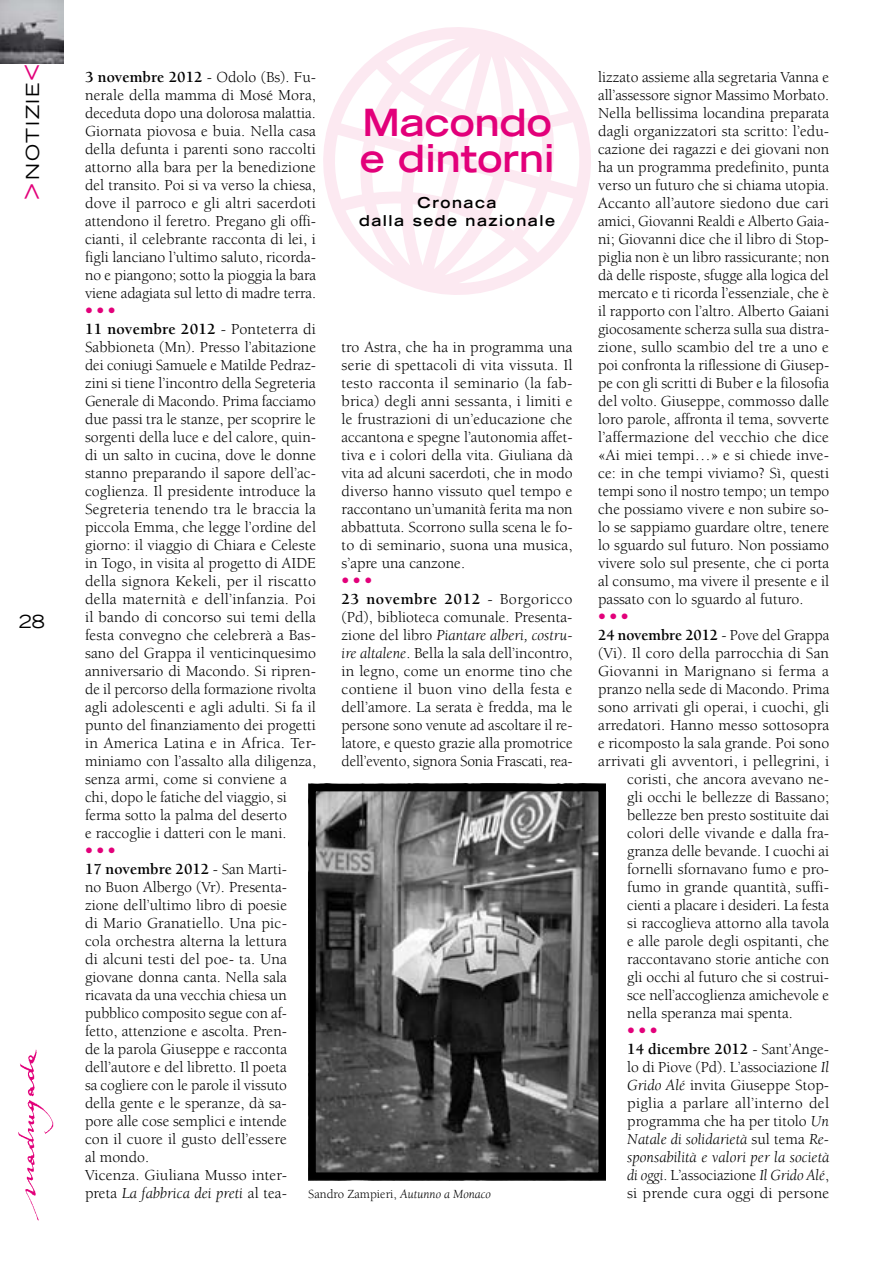
<style>
.page{position:relative;width:893px;height:1263px;background:#fff}
.page>*{position:absolute;margin:0;border:0;box-sizing:border-box;transform-origin:0 0}
.t1{font:700 expanded 37.5px/36px "Trade Gothic LH";color:#e2007a}
.t2{font:expanded 18px "Trade Gothic LH";color:#000}
.t3{font:15.75px/18px "Berkeley";color:#000;text-align:justify}
.t4{font:700 15.75px "Berkeley";letter-spacing:-.01em;color:#000}
.t5{font:15.75px "Trade Gothic Bold Cond Twenty";color:#e2007a}
.t6{font:700 expanded 15px/18px "Trade Gothic LH";letter-spacing:.1em;color:#000;text-align:center}
.t7{font:12.75px "Berkeley";color:#000}
.s1{font-size:28.5px;color:#e2007a}
.s2{font-weight:700}
.s3{font-style:italic}
.s4{font-weight:400}
</style>
<div class="page">
<img style="left:18px;top:1049px;width:36px;height:172px">
<img style="left:0;top:0;width:64px;height:64px">
<svg style="left:323px;top:27px;width:268px;height:268px"></svg>
<img style="left:308px;top:783px;width:298px;height:388px">
<div style="left:308px;top:784px;width:298px;height:396px;border:8px solid #000"></div>
<p class="t2" style="left:21px;top:200px;width:137px;rotate:-90deg"><span class="s1">&gt;</span>notizie<span class="s1">&lt;</span></p>
<p class="t3" style="left:85px;top:68px;width:233px"><span class="s2">3 novembre 2012</span> - Odolo (Bs). Fu&shy;nerale della mamma di Mosé Mora, deceduta dopo una dolorosa malattia.<br>Giornata piovosa e buia. Nella casa della defunta i parenti sono raccolti attorno alla bara per la benedizione del transito. Poi si va verso la chiesa, dove il parroco e gli altri sacerdoti attendono il feretro. Pregano gli offi&shy;cianti, il celebrante racconta di lei, i figli lanciano l’ultimo saluto, ricorda&shy;no e piangono; sotto la pioggia la bara viene adagiata sul letto di madre terra.</p>
<p class="t5" style="left:85px;top:301px;width:32px">• • •</p>
<p class="t3" style="left:85px;top:320px;width:233px;text-align:left"><span class="s2">11 novembre 2012</span> - Ponteterra di Sabbioneta (Mn). Presso l’abitazione dei coniugi Samuele e Matilde Pedraz&shy;zini si tiene l’incontro della Segreteria Generale di Macondo. Prima facciamo due passi tra le stanze, per scoprire le sorgenti della luce e del calore, quin&shy;di un salto in cucina, dove le donne stanno preparando il sapore dell’ac&shy;coglienza. Il presidente introduce la Segreteria tenendo tra le braccia la piccola Emma, che legge l’ordine del giorno: il viaggio di Chiara e Celeste in Togo, in visita al progetto di AIDE della signora Kekeli, per il riscatto della maternità e dell’infanzia. Poi il bando di concorso sui temi della festa convegno che celebrerà a Bas&shy;sano del Grappa il venticinquesimo anniversario di Macondo. Si ripren&shy;de il percorso della formazione rivolta agli adolescenti e agli adulti. Si fa il punto del finanziamento dei progetti in America Latina e in Africa. Ter&shy;miniamo con l’assalto alla diligenza, senza armi, come si conviene a<br>chi, dopo le fatiche del viaggio, si ferma sotto la palma del deserto<br>e raccoglie i datteri con le mani.</p>
<p class="t5" style="left:85px;top:841px;width:32px">• • •</p>
<p class="t3" style="left:85px;top:860px;width:204px;text-align:left"><span class="s2">17 novembre 2012</span> - San Marti&shy;no Buon Albergo (Vr). Presenta&shy;zione dell’ultimo libro di poesie di Mario Granatiello. Una pic&shy;cola orchestra alterna la lettura di alcuni testi del poe- ta. Una giovane donna canta. Nella sala ricavata da una vecchia chiesa un pubblico composito segue con af&shy;fetto, attenzione e ascolta. Pren&shy;de la parola Giuseppe e racconta dell’autore e del libretto. Il poeta sa cogliere con le parole il vissuto della gente e le speranze, dà sa&shy;pore alle cose semplici e intende con il cuore il gusto dell’essere al mondo.<br>Vicenza. Giuliana Musso inter&shy;preta <span class="s3">La fabbrica dei preti</span> al tea-</p>
<h1 class="t1" style="left:360px;top:103px;width:196px">Macondo e dintorni</h1>
<p class="t6" style="left:359px;top:193px;width:198px">Cronaca<br>dalla sede nazionale</p>
<p class="t3" style="left:342px;top:338px;width:233px">tro Astra, che ha in programma una serie di spettacoli di vita vissuta. Il testo racconta il seminario (la fab&shy;brica) degli anni sessanta, i limiti e le frustrazioni di un’educazione che accantona e spegne l’autonomia affet&shy;tiva e i colori della vita. Giuliana dà vita ad alcuni sacerdoti, che in modo diverso hanno vissuto quel tempo e raccontano un’umanità ferita ma non abbattuta. Scorrono sulla scena le fo&shy;to di seminario, suona una musica, s’apre una canzone.</p>
<p class="t5" style="left:342px;top:571px;width:32px">• • •</p>
<p class="t3" style="left:342px;top:590px;width:233px"><span class="s2">23 novembre 2012</span> - Borgoricco (Pd), biblioteca comunale. Presenta&shy;zione del libro <span class="s3">Piantare alberi, costru&shy;ire altalene</span>. Bella la sala dell’incontro, in legno, come un enorme tino che contiene il buon vino della festa e dell’amore. La serata è fredda, ma le persone sono venute ad ascoltare il re&shy;latore, e questo grazie alla promotrice dell’evento, signora Sonia Frascati, rea-</p>
<p class="t2" style="left:19px;top:610px;width:27px">28</p>
<p class="t7" style="left:308px;top:1187px;width:184px">Sandro Zampieri, <span class="s3">Autunno a Monaco</span></p>
<p class="t3" style="left:598px;top:68px;width:233px">lizzato assieme alla segretaria Vanna e all’assessore signor Massimo Morbato.<br>Nella bellissima locandina preparata dagli organizzatori sta scritto: l’edu&shy;cazione dei ragazzi e dei giovani non ha un programma predefinito, punta verso un futuro che si chiama utopia.<br>Accanto all’autore siedono due cari amici, Giovanni Realdi e Alberto Gaia&shy;ni; Giovanni dice che il libro di Stop&shy;piglia non è un libro rassicurante; non dà delle risposte, sfugge alla logica del mercato e ti ricorda l’essenziale, che è il rapporto con l’altro. Alberto Gaiani giocosamente scherza sulla sua distra&shy;zione, sullo scambio del tre a uno e poi confronta la riflessione di Giusep&shy;pe con gli scritti di Buber e la filosofia del volto. Giuseppe, commosso dalle loro parole, affronta il tema, sovverte l’affermazione del vecchio che dice «Ai miei tempi…» e si chiede inve&shy;ce: in che tempi viviamo? Sì, questi tempi sono il nostro tempo; un tempo che possiamo vivere e non subire so&shy;lo se sappiamo guardare oltre, tenere lo sguardo sul futuro. Non possiamo vivere solo sul presente, che ci porta al consumo, ma vivere il presente e il passato con lo sguardo al futuro.</p>
<p class="t5" style="left:598px;top:607px;width:32px">• • •</p>
<p class="t4" style="left:598px;top:626px;width:233px">24 novembre 2012 <span class="s4">- Pove del Grappa</span></p>
<p class="t3" style="left:598px;top:644px;width:233px">(Vi). Il coro della parrocchia di San</p>
<p class="t3" style="left:598px;top:662px;width:232px">Giovanni in Marignano si ferma a</p>
<p class="t3" style="left:598px;top:680px;width:233px">pranzo nella sede di Macondo. Prima</p>
<p class="t3" style="left:598px;top:698px;width:233px">sono arrivati gli operai, i cuochi, gli</p>
<p class="t3" style="left:598px;top:716px;width:233px">arredatori. Hanno messo sottosopra</p>
<p class="t3" style="left:598px;top:734px;width:233px">e ricomposto la sala grande. Poi sono</p>
<p class="t3" style="left:598px;top:752px;width:233px">arrivati gli avventori, i pellegrini, i</p>
<p class="t3" style="left:627px;top:770px;width:203px">coristi, che ancora avevano ne-</p>
<p class="t3" style="left:627px;top:788px;width:203px">gli occhi le bellezze di Bassano;</p>
<p class="t3" style="left:627px;top:806px;width:204px">bellezze ben presto sostituite dai</p>
<p class="t3" style="left:627px;top:824px;width:203px">colori delle vivande e dalla fra-</p>
<p class="t3" style="left:627px;top:842px;width:204px">granza delle bevande. I cuochi ai</p>
<p class="t3" style="left:627px;top:860px;width:203px">fornelli sfornavano fumo e pro-</p>
<p class="t3" style="left:627px;top:878px;width:203px">fumo in grande quantità, suffi-</p>
<p class="t3" style="left:627px;top:896px;width:203px">cienti a placare i desideri. La festa</p>
<p class="t3" style="left:627px;top:914px;width:203px">si raccoglieva attorno alla tavola</p>
<p class="t3" style="left:627px;top:932px;width:203px">e alle parole degli ospitanti, che</p>
<p class="t3" style="left:627px;top:950px;width:204px">raccontavano storie antiche con</p>
<p class="t3" style="left:627px;top:968px;width:203px">gli occhi al futuro che si costrui-</p>
<p class="t3" style="left:627px;top:986px;width:203px">sce nell’accoglienza amichevole e</p>
<p class="t3" style="left:627px;top:1004px;width:167px">nella speranza mai spenta.</p>
<p class="t5" style="left:627px;top:1021px;width:32px">• • •</p>
<p class="t3" style="left:627px;top:1040px;width:204px"><span class="s2">14 dicembre 2012</span> - Sant’Ange&shy;lo di Piove (Pd). L’associazione <span class="s3">Il Grido Alé</span> invita Giuseppe Stop&shy;piglia a parlare all’interno del programma che ha per titolo <span class="s3">Un Natale di solidarietà</span> sul tema <span class="s3">Re&shy;sponsabilità e valori per la società di oggi</span>. L’associazione <span class="s3">Il Grido Alé</span>, si prende cura oggi di persone</p>
</div>
